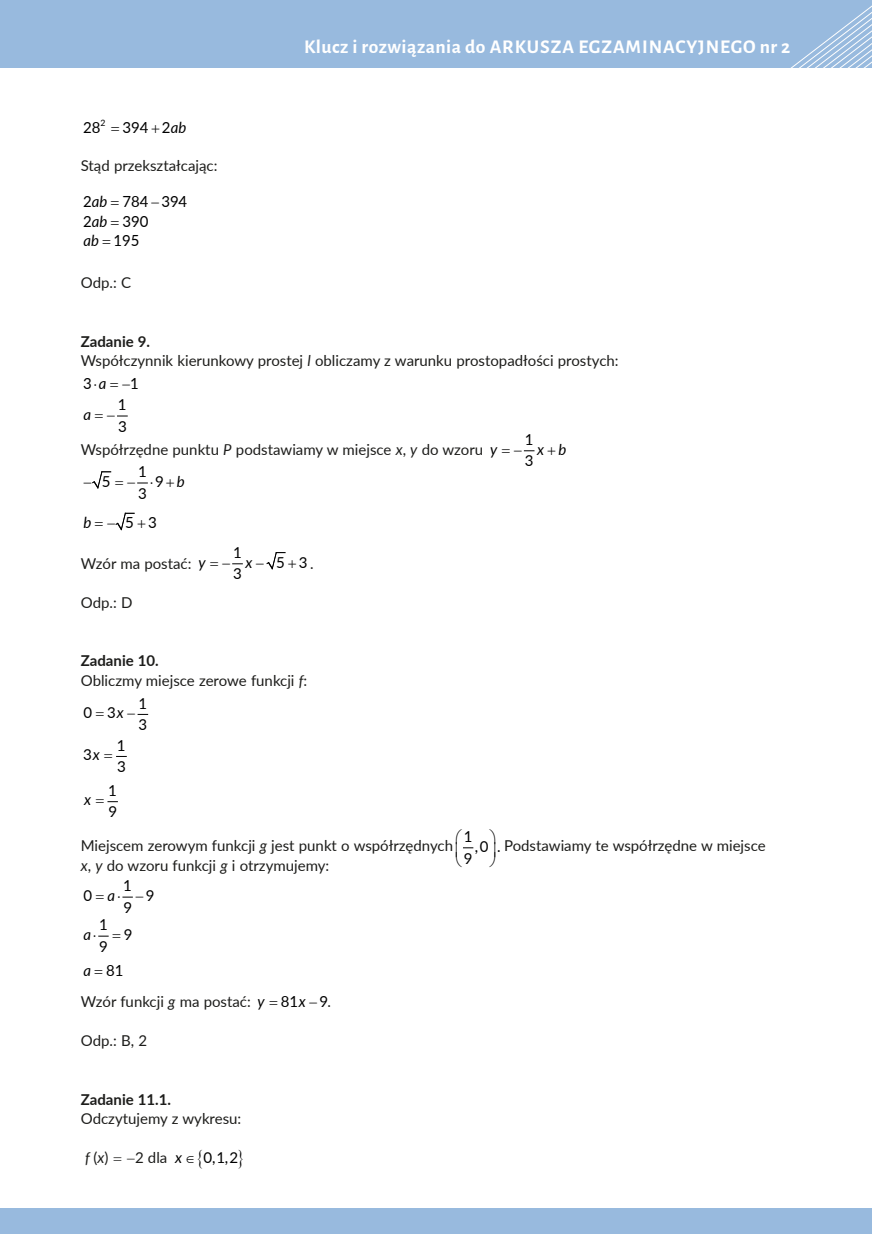
<style>
.page{position:relative;width:872px;height:1234px;background:#fff}
.page>*{position:absolute;margin:0;border:0;box-sizing:border-box;transform-origin:0 0}
.t1{font:700 19.5px "Alegreya Sans";letter-spacing:.03em;color:#fff}
.t2{font:15.3px/19.5px "Lato";color:#000}
.t3{font:italic 15.3px "Lato";color:#000}
.t4{font:15.15px/21.5px "Lato";color:#000}
.t5{font:italic 15.15px "Lato";color:#000}
.t6{font:15px/19.5px "Lato";color:#1d1d1b}
.t7{font:700 15px "Lato";color:#1d1d1b}
.t8{font:15px "Lato";color:#000}
.t9{font:italic 15px "Lato";color:#1d1d1b}
.t10{font:8.85px "Lato";color:#000}
.s1{font-style:italic}
.s2{font-style:normal}
.s3{font-weight:700}
.s4{font-style:italic;font-size:15.15px;color:#000}
.s5{font-style:italic;font-size:15.3px;color:#000}
.s6{font-size:15px;color:#1d1d1b}
.s7{font-size:15.15px;color:#000}
.s8{color:#1d1d1b}
</style>
<div class="page">
<div style="left:0;top:1208px;width:872px;height:25px;background:#98bade"></div>
<div style="left:0;top:0;width:872px;height:68px;background:#98bade"></div>
<svg style="left:790px;top:5px;width:82px;height:63px"></svg>
<svg style="left:115px;top:512px;width:20px;height:18px"></svg>
<svg style="left:266px;top:552px;width:20px;height:17px"></svg>
<svg style="left:116px;top:755px;width:10px;height:2px"></svg>
<svg style="left:107px;top:801px;width:10px;height:2px"></svg>
<svg style="left:463px;top:847px;width:10px;height:2px"></svg>
<svg style="left:99px;top:935px;width:10px;height:2px"></svg>
<svg style="left:523px;top:450px;width:11px;height:2px"></svg>
<svg style="left:92px;top:471px;width:20px;height:17px"></svg>
<svg style="left:232px;top:563px;width:10px;height:2px"></svg>
<p class="t10" style="left:101px;top:117px;width:7px">2</p>
<p class="t2" style="left:83px;top:117px;width:19px">28</p>
<p class="t2" style="left:123px;top:117px;width:65px">394 2<span class="s1">ab</span></p>
<p class="t6" style="left:81px;top:155px;width:138px">Stąd przekształcając:</p>
<p class="t3" style="left:83px;top:190px;width:26px"><span class="s2">2</span>ab</p>
<p class="t2" style="left:122px;top:191px;width:66px">784 394</p>
<p class="t3" style="left:83px;top:210px;width:26px"><span class="s2">2</span>ab</p>
<p class="t2" style="left:83px;top:210px;width:67px;text-indent:39px">390 <span class="s1">ab</span> 195</p>
<p class="t6" style="left:81px;top:272px;width:52px">Odp.: C</p>
<h1 class="t1" style="left:304px;top:32px;width:488px">Klucz i rozwiązania do ARKUSZA EGZAMINACYJNEGO nr 2</h1>
<p class="t6" style="left:81px;top:331px;width:539px"><span class="s3">Zadanie 9.<br></span>Współczynnik kierunkowy prostej <span class="s1">l</span> obliczamy z warunku prostopadłości prostych:</p>
<p class="t2" style="left:83px;top:373px;width:25px">3⋅<span class="s1">a</span></p>
<p class="t2" style="left:122px;top:373px;width:18px">−1</p>
<p class="t4" style="left:118px;top:393px;width:10px">1<br>3</p>
<p class="t5" style="left:83px;top:403px;width:33px">a −</p>
<p class="t4" style="left:525px;top:428px;width:10px">1<br>3</p>
<p class="t6" style="left:81px;top:439px;width:418px">Współrzędne punktu <span class="s1">P</span> podstawiamy w miejsce <span class="s1">x</span>, <span class="s1">y</span> do wzoru <span class="s4">y</span></p>
<p class="t5" style="left:537px;top:438px;width:30px">x b</p>
<p class="t4" style="left:138px;top:460px;width:10px">1</p>
<p class="t4" style="left:102px;top:470px;width:10px">5</p>
<p class="t4" style="left:127px;top:474px;width:38px;line-height:11.9px;text-align:center">− ⋅9<br>3</p>
<p class="t5" style="left:177px;top:470px;width:9px">b</p>
<p class="t2" style="left:83px;top:512px;width:75px"><span class="s1">b</span>−53</p>
<p class="t4" style="left:233px;top:541px;width:10px">1</p>
<p class="t4" style="left:276px;top:550px;width:39px">5 3<sub>.</sub></p>
<p class="t4" style="left:233px;top:562px;width:10px">3</p>
<p class="t6" style="left:81px;top:553px;width:126px">Wzór ma postać: <span class="s4">y</span></p>
<p class="t5" style="left:246px;top:551px;width:20px">x−</p>
<p class="t6" style="left:81px;top:592px;width:53px">Odp.: D</p>
<p class="t6" style="left:81px;top:650px;width:228px"><span class="s3">Zadanie 10.<br></span>Obliczmy miejsce zerowe funkcji <span class="s1">f</span>:</p>
<p class="t4" style="left:138px;top:691px;width:10px">1</p>
<p class="t4" style="left:83px;top:701px;width:53px">0 3<span class="s1">x</span>−</p>
<p class="t4" style="left:139px;top:713px;width:10px">3</p>
<p class="t4" style="left:117px;top:733px;width:10px">1</p>
<p class="t4" style="left:83px;top:743px;width:18px">3<span class="s1">x</span></p>
<p class="t4" style="left:117px;top:755px;width:10px">3</p>
<p class="t4" style="left:108px;top:778px;width:10px">1<br>9</p>
<p class="t5" style="left:84px;top:789px;width:8px">x</p>
<p class="t6" style="left:81px;top:835px;width:374px">Miejscem zerowym funkcji <span class="s1">g</span> jest punkt o współrzędnych</p>
<p class="t6" style="left:81px;top:854px;width:250px"><span class="s1">x</span>, <span class="s1">y</span> do wzoru funkcji <span class="s1">g</span> i otrzymujemy:</p>
<p class="t4" style="left:123px;top:874px;width:10px">1</p>
<p class="t4" style="left:83px;top:883px;width:10px">0</p>
<p class="t4" style="left:108px;top:888px;width:48px;line-height:11.9px;text-align:center"><span class="s1">a</span>⋅ −9<br>9</p>
<p class="t4" style="left:99px;top:913px;width:10px">1</p>
<p class="t4" style="left:124px;top:922px;width:10px">9</p>
<p class="t4" style="left:99px;top:934px;width:10px">9</p>
<p class="t5" style="left:83px;top:923px;width:15px">a⋅</p>
<p class="t2" style="left:83px;top:959px;width:42px"><span class="s1">a</span> 81</p>
<p class="t6" style="left:81px;top:991px;width:185px">Wzór funkcji <span class="s1">g</span> ma postać: <span class="s5">y</span></p>
<p class="t2" style="left:281px;top:991px;width:52px">81<span class="s1">x</span> − 9<span class="s6">.</span></p>
<p class="t6" style="left:81px;top:1030px;width:68px">Odp.: B, 2</p>
<p class="t4" style="left:464px;top:824px;width:10px">1</p>
<p class="t6" style="left:475px;top:835px;width:292px"><span class="s7">,0 .</span> Podstawiamy te współrzędne w miejsce</p>
<p class="t4" style="left:464px;top:846px;width:10px">9</p>
<p class="t7" style="left:81px;top:1087px;width:92px">Zadanie 11.1.</p>
<p class="t6" style="left:81px;top:1108px;width:162px">Odczytujemy z wykresu:</p>
<p class="t9" style="left:85px;top:1146px;width:25px">f <span class="s2">(</span>x<span class="s2">)</span></p>
<p class="t8" style="left:135px;top:1146px;width:105px"><span class="s8">2 dla</span> <span class="s1">x</span> ∈ 0,1,2</p>
</div>
